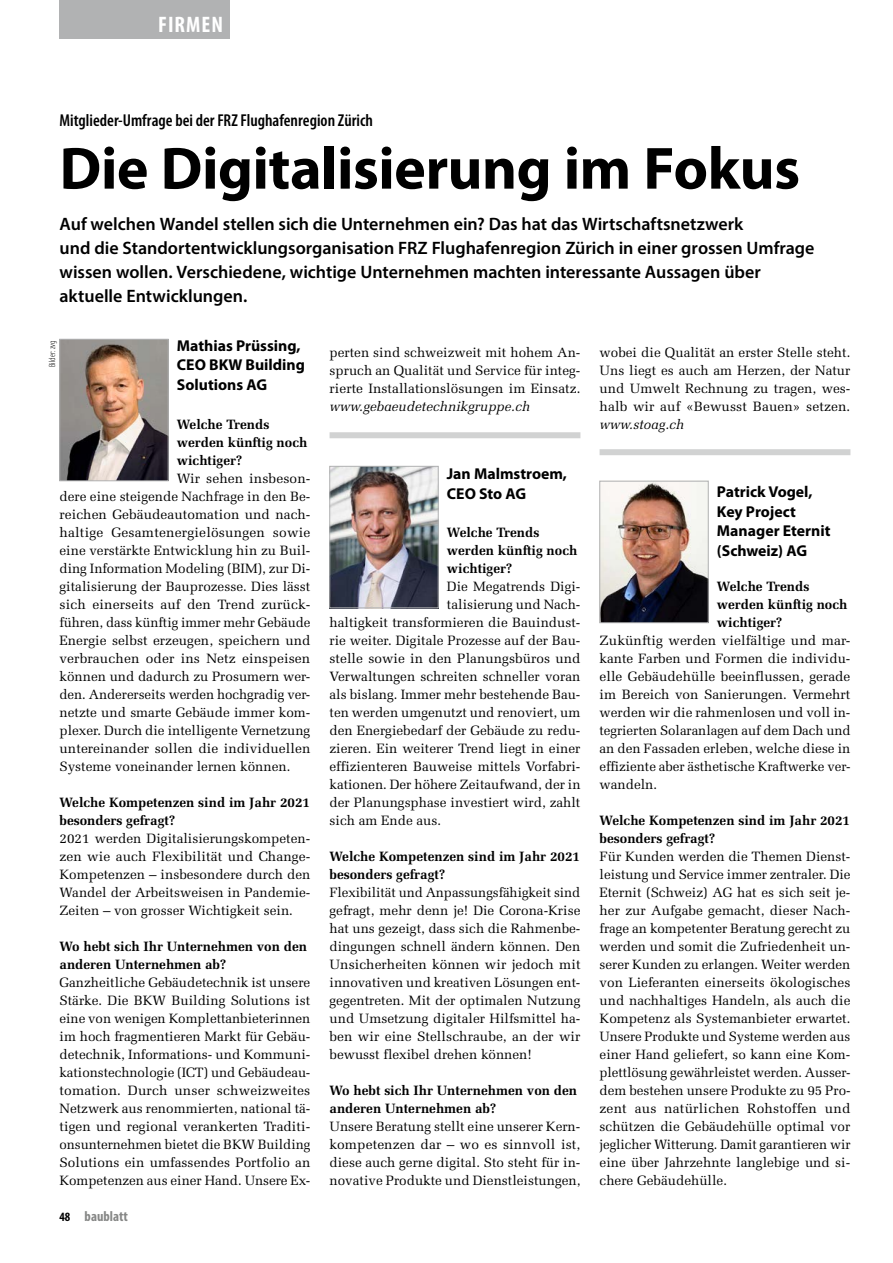
<style>
.page{position:relative;width:893px;height:1263px;background:#fff}
.page>*{position:absolute;margin:0;border:0;box-sizing:border-box;transform-origin:0 0}
.t1{font:700 60px "Myriad Pro";letter-spacing:-.01em;color:#000}
.t2{font:700 condensed 22.5px "Myriad Pro";letter-spacing:.045em;color:#fff}
.t3{font:600 18px/24px "Myriad Pro";color:#000}
.t4{font:600 condensed 17.25px "Myriad Pro";color:#000}
.t5{font:700 15.75px/19.5px "Myriad Pro";color:#000}
.t6{font:700 condensed 14.25px "Myriad Pro";color:#868786}
.t7{font:13.5px/18px "Melior LT Std";color:#000;text-align:justify}
.t8{font:700 13.5px/18px "Melior LT Std";color:#000}
.t9{font:italic 13.5px "Melior LT Std";color:#000}
.t10{font:300 condensed 9px "Myriad Pro";color:#000}
.s1{font-size:12.75px;color:#000}
</style>
<div class="page">
<div style="left:60px;top:0;width:170px;height:38px;background:#b1b2b3"></div>
<div style="left:330px;top:432px;width:250px;height:6px;background:#d1d2d2"></div>
<div style="left:600px;top:449px;width:250px;height:6px;background:#d1d2d2"></div>
<img style="left:62px;top:341px;width:104px;height:138px">
<div style="left:60px;top:339px;width:108px;height:142px;border:1px solid #b1b2b3"></div>
<img style="left:332px;top:468px;width:104px;height:138px">
<div style="left:330px;top:466px;width:108px;height:142px;border:1px solid #b1b2b3"></div>
<img style="left:602px;top:483px;width:104px;height:138px">
<div style="left:600px;top:481px;width:108px;height:142px;border:1px solid #b1b2b3"></div>
<h2 class="t2" style="left:158px;top:10px;width:66px">FIRMEN</h2>
<p class="t4" style="left:60px;top:110px;width:315px">Mitglieder-Umfrage bei der FRZ Flughafenregion Zürich</p>
<h1 class="t1" style="left:60px;top:135px;width:742px">Die Digitalisierung im Fokus</h1>
<p class="t3" style="left:60px;top:211px;width:756px">Auf welchen Wandel stellen sich die Unternehmen ein? Das hat das Wirtschaftsnetzwerk<br>und die Standortentwicklungsorganisation FRZ Flughafenregion Zürich in einer grossen Umfrage wissen wollen. Verschiedene, wichtige Unternehmen machten interessante Aussagen über aktuelle Entwicklungen.</p>
<p class="t5" style="left:177px;top:336px;width:130px">Mathias Prüssing,<br>CEO BKW Building<br>Solutions AG</p>
<p class="t8" style="left:177px;top:415px;width:132px">Welche Trends werden künftig noch wichtiger?</p>
<p class="t7" style="left:60px;top:469px;width:252px;text-indent:117px">Wir sehen insbeson&shy;dere eine steigende Nachfrage in den Be&shy;reichen Gebäudeautomation und nach&shy;haltige Gesamtenergielösungen sowie eine verstärkte Entwicklung hin zu Buil&shy;ding Information Modeling (BIM), zur Di&shy;gitalisierung der Bauprozesse. Dies lässt sich einerseits auf den Trend zurück&shy;führen, dass künftig immer mehr Gebäude Energie selbst erzeugen, speichern und verbrauchen oder ins Netz einspeisen können und dadurch zu Prosumern wer&shy;den. Andererseits werden hochgradig ver&shy;netzte und smarte Gebäude immer kom&shy;plexer. Durch die intelligente Vernetzung untereinander sollen die individuellen Systeme voneinander lernen können.</p>
<p class="t8" style="left:60px;top:793px;width:252px">Welche Kompetenzen sind im Jahr 2021 besonders gefragt?</p>
<p class="t7" style="left:60px;top:829px;width:252px">2021 werden Digitalisierungskompeten&shy;zen wie auch Flexibilität und Change-Kompetenzen – insbesondere durch den Wandel der Arbeitsweisen in Pandemie-Zeiten – von grosser Wichtigkeit sein.</p>
<p class="t8" style="left:60px;top:937px;width:249px">Wo hebt sich Ihr Unternehmen von den anderen Unternehmen ab?</p>
<p class="t7" style="left:60px;top:973px;width:252px">Ganzheitliche Gebäudetechnik ist unsere Stärke. Die BKW Building Solutions ist eine von wenigen Komplettanbieterinnen im hoch fragmentieren Markt für Gebäu&shy;detechnik, Informations- und Kommuni&shy;kationstechnologie (ICT) und Gebäudeau&shy;tomation. Durch unser schweizweites Netzwerk aus renommierten, national tä&shy;tigen und regional verankerten Traditi&shy;onsunternehmen bietet die BKW Building Solutions ein umfassendes Portfolio an Kompetenzen aus einer Hand. Unsere Ex-</p>
<p class="t10" style="left:48px;top:367px;width:28px;rotate:-90deg">Bilder: zvg</p>
<p class="t6" style="left:60px;top:1207px;width:70px"><span class="s1">48</span> baublatt</p>
<p class="t7" style="left:330px;top:343px;width:252px">perten sind schweizweit mit hohem An&shy;spruch an Qualität und Service für integ&shy;rierte Installationslösungen im Einsatz.</p>
<p class="t9" style="left:330px;top:399px;width:202px">www.gebaeudetechnikgruppe.ch</p>
<p class="t5" style="left:447px;top:464px;width:122px">Jan Malmstroem,<br>CEO Sto AG</p>
<p class="t8" style="left:447px;top:523px;width:132px">Welche Trends werden künftig noch wichtiger?</p>
<p class="t7" style="left:447px;top:577px;width:135px">Die Megatrends Digi-</p>
<p class="t7" style="left:447px;top:595px;width:135px">talisierung und Nach-</p>
<p class="t7" style="left:330px;top:613px;width:252px">haltigkeit transformieren die Bauindust-</p>
<p class="t7" style="left:330px;top:631px;width:252px">rie weiter. Digitale Prozesse auf der Bau-</p>
<p class="t7" style="left:330px;top:649px;width:252px">stelle sowie in den Planungsbüros und</p>
<p class="t7" style="left:330px;top:667px;width:252px">Verwaltungen schreiten schneller voran</p>
<p class="t7" style="left:330px;top:685px;width:252px">als bislang. Immer mehr bestehende Bau-</p>
<p class="t7" style="left:330px;top:703px;width:252px">ten werden umgenutzt und renoviert, um</p>
<p class="t7" style="left:330px;top:721px;width:252px">den Energiebedarf der Gebäude zu redu-</p>
<p class="t7" style="left:330px;top:739px;width:252px">zieren. Ein weiterer Trend liegt in einer</p>
<p class="t7" style="left:330px;top:757px;width:252px">effizienteren Bauweise mittels Vorfabri-</p>
<p class="t7" style="left:330px;top:775px;width:253px">kationen. Der höhere Zeitaufwand, der in</p>
<p class="t7" style="left:330px;top:793px;width:252px">der Planungsphase investiert wird, zahlt</p>
<p class="t7" style="left:330px;top:811px;width:113px">sich am Ende aus.</p>
<p class="t8" style="left:330px;top:847px;width:252px">Welche Kompetenzen sind im Jahr 2021 besonders gefragt?</p>
<p class="t7" style="left:330px;top:883px;width:253px">Flexibilität und Anpassungsfähigkeit sind gefragt, mehr denn je! Die Corona-Krise hat uns gezeigt, dass sich die Rahmenbe&shy;dingungen schnell ändern können. Den Unsicherheiten können wir jedoch mit innovativen und kreativen Lösungen ent&shy;gegentreten. Mit der optimalen Nutzung und Umsetzung digitaler Hilfsmittel ha&shy;ben wir eine Stellschraube, an der wir bewusst flexibel drehen können!</p>
<p class="t8" style="left:330px;top:1081px;width:249px">Wo hebt sich Ihr Unternehmen von den anderen Unternehmen ab?</p>
<p class="t7" style="left:330px;top:1117px;width:252px">Unsere Beratung stellt eine unserer Kern&shy;kompetenzen dar – wo es sinnvoll ist, diese auch gerne digital. Sto steht für in&shy;novative Produkte und Dienstleistungen,</p>
<p class="t7" style="left:600px;top:343px;width:252px">wobei die Qualität an erster Stelle steht.<br>Uns liegt es auch am Herzen, der Natur und Umwelt Rechnung zu tragen, wes&shy;halb wir auf «Bewusst Bauen» setzen.</p>
<p class="t9" style="left:600px;top:417px;width:86px">www.stoag.ch</p>
<p class="t5" style="left:717px;top:482px;width:115px">Patrick Vogel,<br>Key Project<br>Manager Eternit (Schweiz) AG</p>
<p class="t8" style="left:717px;top:577px;width:132px">Welche Trends werden künftig noch wichtiger?</p>
<p class="t7" style="left:600px;top:631px;width:253px">Zukünftig werden vielfältige und mar&shy;kante Farben und Formen die individu&shy;elle Gebäudehülle beeinflussen, gerade im Bereich von Sanierungen. Vermehrt werden wir die rahmenlosen und voll in&shy;tegrierten Solaranlagen auf dem Dach und an den Fassaden erleben, welche diese in effiziente aber ästhetische Kraftwerke ver&shy;wandeln.</p>
<p class="t8" style="left:600px;top:811px;width:252px">Welche Kompetenzen sind im Jahr 2021 besonders gefragt?</p>
<p class="t7" style="left:600px;top:847px;width:253px">Für Kunden werden die Themen Dienst&shy;leistung und Service immer zentraler. Die Eternit (Schweiz) AG hat es sich seit je&shy;her zur Aufgabe gemacht, dieser Nach&shy;frage an kompetenter Beratung gerecht zu werden und somit die Zufriedenheit un&shy;serer Kunden zu erlangen. Weiter werden von Lieferanten einerseits ökologisches und nachhaltiges Handeln, als auch die Kompetenz als Systemanbieter erwartet.<br>Unsere Produkte und Systeme werden aus einer Hand geliefert, so kann eine Kom&shy;plettlösung gewährleistet werden. Ausser&shy;dem bestehen unsere Produkte zu 95 Pro&shy;zent aus natürlichen Rohstoffen und schützen die Gebäudehülle optimal vor jeglicher Witterung. Damit garantieren wir eine über Jahrzehnte langlebige und si&shy;chere Gebäudehülle.</p>
</div>
